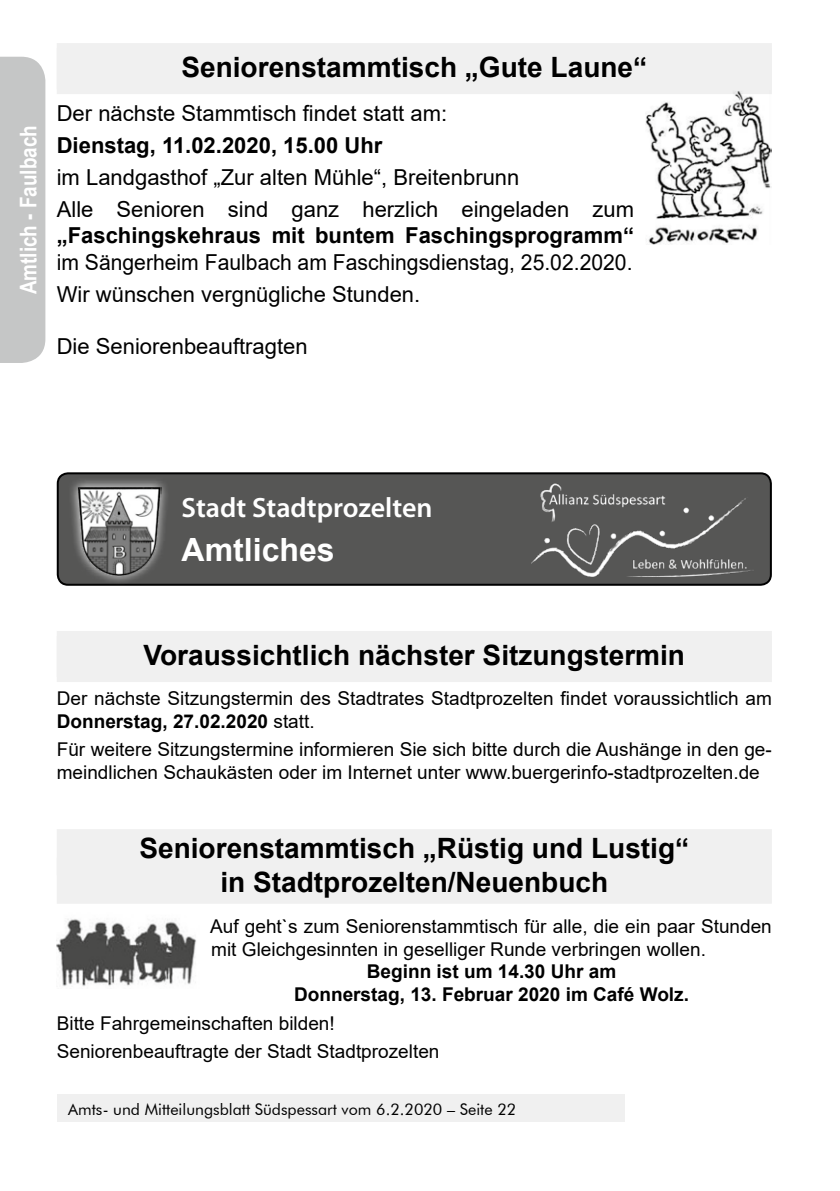
<style>
.page{position:relative;width:840px;height:1191px;background:#fff}
.page>*{position:absolute;margin:0;border:0;box-sizing:border-box;transform-origin:0 0}
.t1{font:700 32px "Arial";color:#fff}
.t2{font:700 28px/33.6px "Arial";color:#000;text-align:center}
.t3{font:600 28px "Myriad Pro";color:#fff}
.t4{font:700 23px "Arial Narrow";color:#fff}
.t5{font:22px/32px "Arial";color:#000}
.t6{font:22px/32px "Arial";color:#000;scale:.96 1}
.t7{font:700 22px "Arial";color:#000}
.t8{font:19px/22.8px "Arial";color:#000}
.t9{font:700 19px/22.8px "Arial";color:#000;text-align:center}
.t10{font:16px "Futura BT";color:#000}
.s1{font-weight:700}
</style>
<div class="page">
<div style="left:57px;top:1095px;width:567px;height:27px;background:#f0f0f0"></div>
<div style="left:57px;top:48px;width:714px;height:46px;background:#f0f0f0"></div>
<div style="left:57px;top:43px;width:714px;height:46px;background:#f0f0f0"></div>
<div style="left:57px;top:636px;width:714px;height:46px;background:#f0f0f0"></div>
<div style="left:57px;top:631px;width:714px;height:46px;background:#f0f0f0"></div>
<div style="left:57px;top:829px;width:714px;height:46px;background:#f0f0f0"></div>
<div style="left:57px;top:857px;width:714px;height:46px;background:#f0f0f0"></div>
<div style="left:58px;top:473px;width:712px;height:112px;background:#565655;border-radius:10px"></div>
<div style="left:57px;top:472px;width:714px;height:114px;border:2px solid #000;border-radius:10px"></div>
<svg style="left:68px;top:480px;width:102px;height:105px"></svg>
<img style="left:78px;top:486px;width:83px;height:90px">
<img style="left:531px;top:483px;width:222px;height:94px">
<img style="left:57px;top:919px;width:139px;height:67px">
<img style="left:645px;top:91px;width:126px;height:154px">
<div style="left:0;top:57px;width:45px;height:306px;background:#c5c6c6"></div>
<p class="t4" style="left:11px;top:294px;width:170px;rotate:-90deg">Amtlich - Faulbach</p>
<h2 class="t2" style="left:181px;top:51px;width:467px">Seniorenstammtisch „Gute Laune“</h2>
<p class="t5" style="left:57px;top:97px;width:392px">Der nächste Stammtisch findet statt am:</p>
<p class="t7" style="left:57px;top:129px;width:327px">Dienstag, 11.02.2020, 15.00 Uhr</p>
<p class="t5" style="left:57px;top:161px;width:578px">im Landgasthof „Zur alten Mühle“, Breitenbrunn<br>Alle Senioren sind ganz herzlich eingeladen zum</p>
<p class="t7" style="left:57px;top:220px;width:578px">„Faschingskehraus mit buntem Faschingsprogramm“</p>
<p class="t6" style="left:57px;top:246px;width:601px">im Sängerheim Faulbach am Faschingsdienstag, 25.02.2020.<br>Wir wünschen vergnügliche Stunden.</p>
<p class="t5" style="left:57px;top:330px;width:252px">Die Seniorenbeauftragten</p>
<h2 class="t3" style="left:181px;top:489px;width:252px">Stadt Stadtprozelten</h2>
<h1 class="t1" style="left:181px;top:527px;width:154px">Amtliches</h1>
<h2 class="t2" style="left:143px;top:638px;width:542px">Voraussichtlich nächster Sitzungstermin</h2>
<p class="t8" style="left:57px;top:686px;width:716px">Der nächste Sitzungstermin des Stadtrates Stadtprozelten findet voraussichtlich am<br><span class="s1">Donnerstag, 27.02.2020</span> statt.</p>
<p class="t8" style="left:57px;top:738px;width:716px">Für weitere Sitzungstermine informieren Sie sich bitte durch die Aushänge in den ge&shy;meindlichen Schaukästen oder im Internet unter www.buergerinfo-stadtprozelten.de</p>
<h2 class="t2" style="left:139px;top:832px;width:551px">Seniorenstammtisch „Rüstig und Lustig“ in Stadtprozelten/Neuenbuch</h2>
<p class="t8" style="left:210px;top:914px;width:563px">Auf geht`s zum Seniorenstammtisch für alle, die ein paar Stunden mit Gleichgesinnten in geselliger Runde verbringen wollen.</p>
<p class="t9" style="left:294px;top:960px;width:396px">Beginn ist um 14.30 Uhr am<br>Donnerstag, 13. Februar 2020 im Café Wolz.</p>
<p class="t8" style="left:57px;top:1008px;width:384px;line-height:28.4px">Bitte Fahrgemeinschaften bilden!<br>Seniorenbeauftragte der Stadt Stadtprozelten</p>
<p class="t10" style="left:68px;top:1099px;width:449px">Amts- und Mitteilungsblatt Südspessart vom 6.2.2020 – Seite 22</p>
</div>
